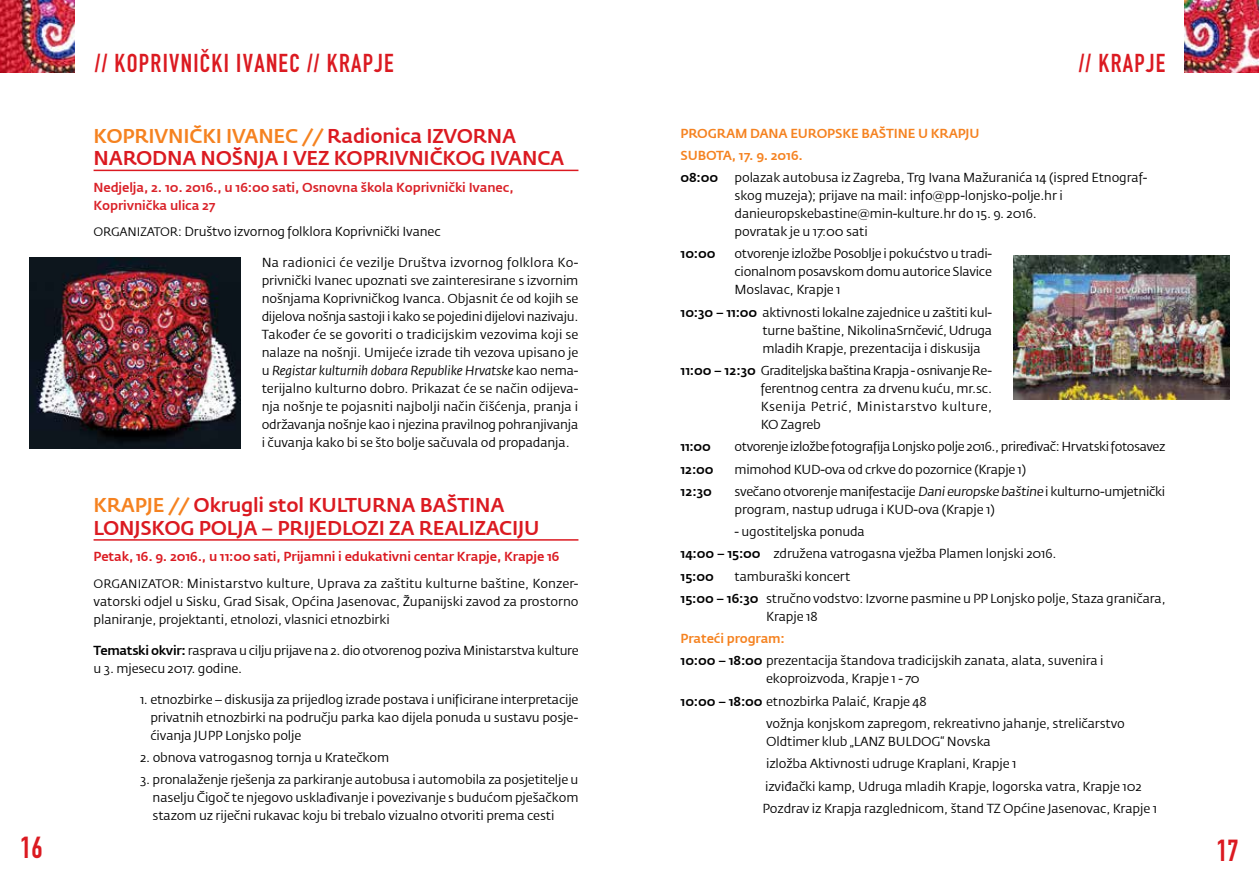
<style>
.page{position:relative;width:1259px;height:885px;background:#fff}
.page>*{position:absolute;margin:0;border:0;box-sizing:border-box;transform-origin:0 0}
.t1{font:30px "DIN Engschrift Standard";color:#db1a21}
.t2{font:25.5px "DIN Engschrift Standard";letter-spacing:.05em;color:#db1a21}
.t3{font:500 19.5px/22.5px "Fedra Sans Pro";letter-spacing:-.01em;color:#db1a21}
.t4{font:12.75px/18px "Fedra Sans Pro Normal";letter-spacing:-.01em;color:#000}
.t5{font:500 12.75px/18px "Fedra Sans Pro";letter-spacing:-.01em;color:#da2128}
.t6{font:12.75px "Fedra Sans Pro Normal";letter-spacing:-.03em;color:#000}
.t7{font:500 12.75px "Fedra Sans Pro";letter-spacing:-.01em;color:#db1a21}
.t8{font:500 12.75px/22.2px "Fedra Sans Pro";letter-spacing:-.01em;color:#f58220}
.t9{font:italic 12.75px "Fedra Sans Pro";letter-spacing:-.01em;color:#000}
.t10{font:500 12.75px "Fedra Sans Pro";letter-spacing:-.01em;color:#000}
.s1{color:#f58220}
.s2{font-size:12px}
.s3{font-family:"Fedra Sans Pro Normal";font-style:normal}
.s4{font-family:"Fedra Sans Pro";font-weight:500}
.s5{font-family:"Gotham"}
</style>
<div class="page">
<img style="left:0;top:0;width:74px;height:72px">
<img style="left:1184px;top:0;width:75px;height:72px">
<img style="left:1013px;top:255px;width:217px;height:145px">
<hr style="left:94px;top:170px;width:484px;height:1px;background:#db1a21">
<hr style="left:94px;top:539px;width:484px;height:1px;background:#db1a21">
<img style="left:30px;top:258px;width:210px;height:190px">
<h2 class="t2" style="left:95px;top:48px;width:300px">// KOPRIVNIČKI IVANEC // KRAPJE</h2>
<h3 class="t3" style="left:94px;top:125px;width:472px"><span class="s1">KOPRIVNIČKI IVANEC //</span> Radionica IZVORNA<br>NARODNA NOŠNJA I VEZ KOPRIVNIČKOG IVANCA</h3>
<p class="t5" style="left:94px;top:178px;width:422px">Nedjelja, 2. 10. 2016., u 16:00 sati, Osnovna škola Koprivnički Ivanec,<br>Koprivnička ulica 27</p>
<p class="t4" style="left:94px;top:223px;width:349px"><span class="s2">ORGANIZATOR:</span> Društvo izvornog folklora Koprivnički Ivanec</p>
<p class="t4" style="left:262px;top:254px;width:318px;text-align:justify">Na radionici će vezilje Društva izvornog folklora Ko&shy;privnički Ivanec upoznati sve zainteresirane s izvornim nošnjama Koprivničkog Ivanca. Objasnit će od kojih se dijelova nošnja sastoji i kako se pojedini dijelovi nazivaju.<br>Također će se govoriti o tradicijskim vezovima koji se nalaze na nošnji. Umijeće izrade tih vezova upisano je</p>
<p class="t9" style="left:262px;top:363px;width:318px"><span class="s3">u</span> Registar kulturnih dobara Republike Hrvatske <span class="s3">kao nema-</span></p>
<p class="t4" style="left:262px;top:380px;width:318px;text-align:justify">terijalno kulturno dobro. Prikazat će se način odijeva&shy;nja nošnje te pojasniti najbolji način čišćenja, pranja i održavanja nošnje kao i njezina pravilnog pohranjivanja i čuvanja kako bi se što bolje sačuvala od propadanja.</p>
<h3 class="t3" style="left:94px;top:494px;width:447px"><span class="s1">KRAPJE //</span> Okrugli stol KULTURNA BAŠTINA<br>LONJSKOG POLJA – PRIJEDLOZI ZA REALIZACIJU</h3>
<p class="t7" style="left:94px;top:549px;width:467px">Petak, 16. 9. 2016., u 11:00 sati, Prijamni i edukativni centar Krapje, Krapje 16</p>
<p class="t4" style="left:94px;top:574px;width:486px;text-align:justify"><span class="s2">ORGANIZATOR:</span> Ministarstvo kulture, Uprava za zaštitu kulturne baštine, Konzer&shy;vatorski odjel u Sisku, Grad Sisak, Općina Jasenovac, Županijski zavod za prostorno planiranje, projektanti, etnolozi, vlasnici etnozbirki</p>
<p class="t4" style="left:94px;top:641px;width:486px"><span class="s4">Tematski okvir:</span> rasprava u cilju prijave na 2. dio otvorenog poziva Ministarstva kulture u 3. mjesecu 2017. godine.</p>
<p class="t4" style="left:150px;top:690px;width:430px;text-align:justify;text-indent:-10px">1. etnozbirke – diskusija za prijedlog izrade postava i unificirane interpretacije privatnih etnozbirki na području parka kao dijela ponuda u sustavu posje&shy;ćivanja JUPP Lonjsko polje</p>
<p class="t4" style="left:140px;top:748px;width:251px">2. obnova vatrogasnog tornja u Kratečkom</p>
<p class="t4" style="left:153px;top:770px;width:427px;text-align:justify;text-indent:-13px">3. pronalaženje rješenja za parkiranje autobusa i automobila za posjetitelje u naselju Čigoč te njegovo usklađivanje i povezivanje s budućom pješačkom stazom uz riječni rukavac koju bi trebalo vizualno otvoriti prema cesti</p>
<h2 class="t2" style="left:1078px;top:48px;width:88px">// KRAPJE</h2>
<p class="t8" style="left:680px;top:122px;width:301px">PROGRAM DANA EUROPSKE BAŠTINE U KRAPJU<br>SUBOTA, 17. 9. 2016.</p>
<p class="t10" style="left:680px;top:170px;width:39px">08:00</p>
<p class="t4" style="left:734px;top:169px;width:414px">polazak autobusa iz Zagreba, Trg Ivana Mažuranića 14 (ispred Etnograf&shy;skog muzeja); prijave na mail: info<span class="s5">@</span>pp-lonjsko-polje.hr i danieuropskebastine<span class="s5">@</span>min-kulture.hr do 15. 9. 2016.<br>povratak je u 17:00 sati</p>
<p class="t10" style="left:680px;top:246px;width:37px">10:00</p>
<p class="t4" style="left:734px;top:245px;width:259px;text-align:justify">otvorenje izložbe Posoblje i pokućstvo u tradi&shy;cionalnom posavskom domu autorice Slavice Moslavac, Krapje 1</p>
<p class="t4" style="left:762px;top:303px;width:231px;text-align:justify;text-indent:-82px"><span class="s4">10:30 – 11:00</span> aktivnosti lokalne zajednice u zaštiti kul&shy;turne baštine, NikolinaSrnčević, Udruga mladih Krapje, prezentacija i diskusija</p>
<p class="t4" style="left:761px;top:362px;width:233px;text-align:justify;text-indent:-80px"><span class="s4">11:00 – 12:30</span> Graditeljska baština Krapja - osnivanje Re&shy;ferentnog centra za drvenu kuću, mr.sc.<br>Ksenija Petrić, Ministarstvo kulture, KO Zagreb</p>
<p class="t10" style="left:680px;top:439px;width:32px">11:00</p>
<p class="t6" style="left:734px;top:439px;width:432px">otvorenje izložbe fotografija Lonjsko polje 2016., priređivač: Hrvatski fotosavez</p>
<p class="t10" style="left:680px;top:461px;width:35px">12:00</p>
<p class="t4" style="left:734px;top:460px;width:293px">mimohod KUD-ova od crkve do pozornice (Krapje 1)</p>
<p class="t10" style="left:680px;top:483px;width:33px">12:30</p>
<p class="t4" style="left:734px;top:482px;width:432px">svečano otvorenje manifestacije Danieuropske baštine i kulturno-umjetnički program, nastup udruga i KUD-ova (Krapje 1)</p>
<p class="t4" style="left:680px;top:520px;width:377px;line-height:22.2px;text-indent:54px">- ugostiteljska ponuda<br><span class="s4">14:00 – 15:00</span> združena vatrogasna vježba Plamen lonjski 2016.</p>
<p class="t10" style="left:680px;top:568px;width:35px">15:00</p>
<p class="t4" style="left:680px;top:565px;width:486px;line-height:22.2px;text-indent:54px">tamburaški koncert<br><span class="s4">15:00 – 16:30</span> stručno vodstvo: Izvorne pasmine u PP Lonjsko polje, Staza graničara,</p>
<p class="t4" style="left:766px;top:607px;width:53px">Krapje 18</p>
<p class="t8" style="left:680px;top:627px;width:106px">Prateći program:</p>
<p class="t4" style="left:766px;top:652px;width:339px;text-indent:-86px"><span class="s4">10:00 – 18:00</span> prezentacija štandova tradicijskih zanata, alata, suvenira i ekoproizvoda, Krapje 1 - 70</p>
<p class="t4" style="left:766px;top:690px;width:360px;line-height:22.2px;text-indent:-86px"><span class="s4">10:00 – 18:00</span> etnozbirka Palaić, Krapje 48<br>vožnja konjskom zapregom, rekreativno jahanje, streličarstvo</p>
<p class="t4" style="left:762px;top:730px;width:396px;line-height:22.2px">Oldtimer klub „LANZ BULDOG“ Novska<br>izložba Aktivnosti udruge Kraplani, Krapje 1<br>izviđački kamp, Udruga mladih Krapje, logorska vatra, Krapje 102<br>Pozdrav iz Krapja razglednicom, štand TZ Općine Jasenovac, Krapje 1</p>
<h1 class="t1" style="left:20px;top:829px;width:24px">16</h1>
<h1 class="t1" style="left:1216px;top:832px;width:24px">17</h1>
</div>
